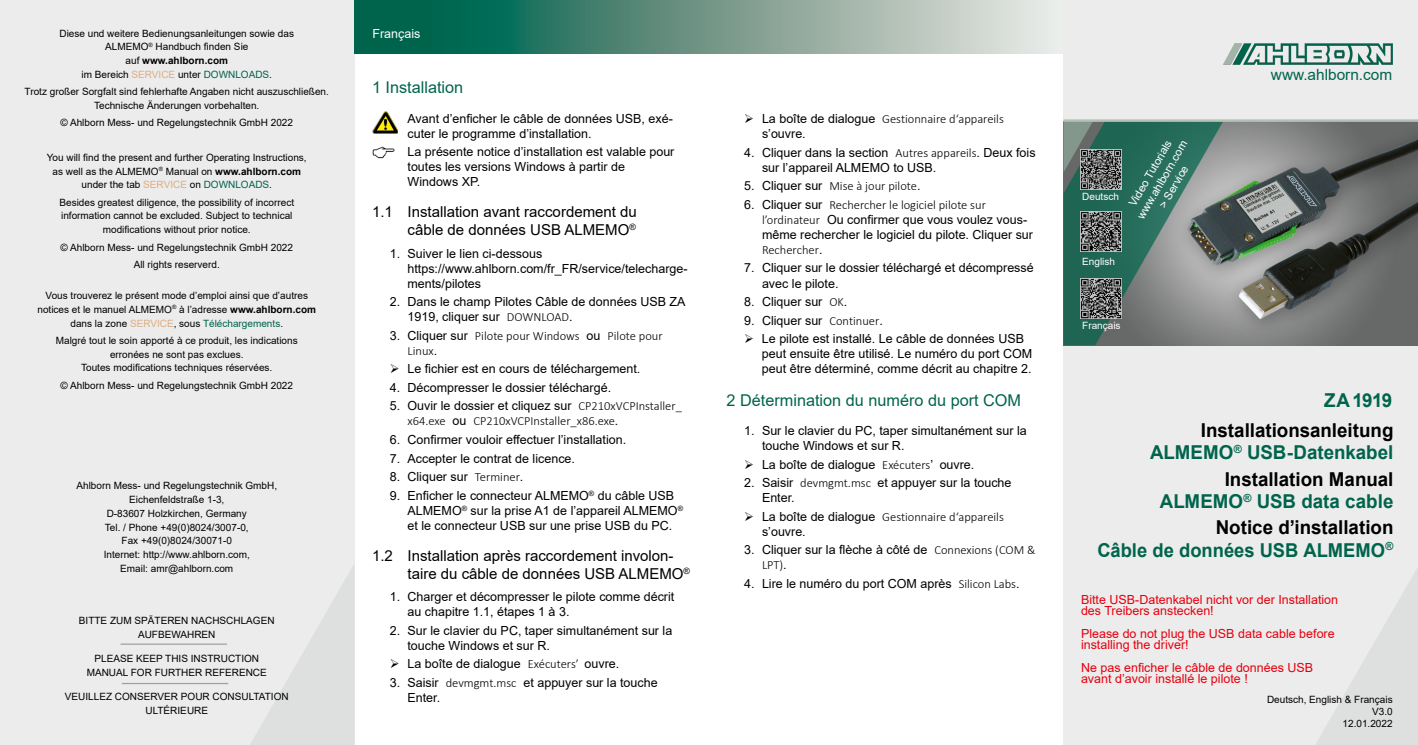
<style>
.page{position:relative;width:1418px;height:745px;background:#fff}
.page>*{position:absolute;margin:0;border:0;box-sizing:border-box;transform-origin:0 0}
.t1{font:700 19.12px/22.5px "Arial";color:#000;text-align:right}
.t2{font:700 19.12px/22.5px "Arial";color:#00644c;text-align:right;scale:.96 1}
.t3{font:700 19.12px "Arial";color:#00644c}
.t4{font:16.25px "Arial";color:#00644c}
.t5{font:15.38px "Arial";color:#00644c}
.t6{font:15px/18px "Arial";color:#000;text-align:right}
.t7{font:12.5px/15px "Arial";color:#000}
.t8{font:300 12.5px/15px "Calibri";color:#000}
.t9{font:12.5px/11.2px "Arial";color:#e7000e}
.t10{font:12.5px "Arial";color:#fff}
.t11{font:11.25px/13.5px "Arial";color:#fff;text-align:center}
.t12{font:10px/13.8px "Arial";color:#000;text-align:center}
.t13{font:10px "Arial";color:#fff}
.s1{font-weight:700}
.s2{color:#ddad83}
.s3{color:#00644c}
.s4{font-family:"Calibri";font-weight:300}
.s5{font-family:"Arial";font-weight:400}
.s6{color:#000}
</style>
<div class="page">
<div style="left:0;top:0;width:354px;height:744px;background:#ececec"></div>
<svg style="left:354px;top:0;width:709px;height:53px;background:#6c9b8c"></svg>
<div style="left:1063px;top:0;width:354px;height:744px;background:#ececec"></div>
<img style="left:1223px;top:122px;width:194px;height:223px">
<img style="left:1223px;top:43px;width:169px;height:22px">
<svg style="left:1316px;top:570px;width:101px;height:174px"></svg>
<svg style="left:1063px;top:122px;width:160px;height:223px;background:#587b72"></svg>
<hr style="left:1063px;top:119px;width:354px;height:3px;background:#b3c0b6">
<img style="left:1080px;top:149px;width:40px;height:40px">
<img style="left:1080px;top:211px;width:40px;height:40px">
<svg style="left:251px;top:565px;width:103px;height:179px"></svg>
<img style="left:373px;top:111px;width:24px;height:23px">
<img style="left:372px;top:146px;width:23px;height:13px">
<hr style="left:120px;top:643px;width:107px;height:1px;background:#9fa0a0">
<hr style="left:122px;top:682px;width:106px;height:1px;background:#9fa0a0">
<img style="left:1080px;top:278px;width:40px;height:40px">
<p class="t12" style="left:59px;top:26px;width:236px">Diese und weitere Bedienungsanleitungen sowie das ALMEMO<sup>®</sup> Handbuch finden Sie<br>auf <span class="s1">www.ahlborn.com<br></span>im Bereich <span class="s2">SERVICE</span> unter <span class="s3">DOWNLOADS</span>.</p>
<p class="t12" style="left:25px;top:85px;width:306px">Trotz großer Sorgfalt sind fehlerhafte Angaben nicht auszuschließen.<br>Technische Änderungen vorbehalten.</p>
<p class="t12" style="left:60px;top:116px;width:234px">© Ahlborn Mess- und Regelungstechnik GmbH 2022</p>
<p class="t12" style="left:47px;top:150px;width:261px">You will find the present and further Operating Instructions, as well as the ALMEMO<sup>®</sup> Manual on <span class="s1">www.ahlborn.com </span>under the tab <span class="s2">SERVICE</span> on <span class="s3">DOWNLOADS</span>.</p>
<p class="t12" style="left:59px;top:195px;width:236px">Besides greatest diligence, the possibility of incorrect information cannot be excluded. Subject to technical modifications without prior notice.</p>
<p class="t12" style="left:60px;top:238px;width:234px;line-height:17.2px">© Ahlborn Mess- und Regelungstechnik GmbH 2022<br>All rights reserverd.</p>
<p class="t12" style="left:37px;top:288px;width:280px">Vous trouverez le présent mode d’emploi ainsi que d’autres notices et le manuel ALMEMO<sup>®</sup> à l’adresse <span class="s1">www.ahlborn.com </span>dans la zone <span class="s2">SERVICE</span>, sous <span class="s3">Téléchargements</span>.</p>
<p class="t12" style="left:56px;top:333px;width:243px">Malgré tout le soin apporté à ce produit, les indications erronées ne sont pas exclues.<br>Toutes modifications techniques réservées.</p>
<p class="t12" style="left:60px;top:378px;width:234px">© Ahlborn Mess- und Regelungstechnik GmbH 2022</p>
<p class="t12" style="left:76px;top:478px;width:202px">Ahlborn Mess- und Regelungstechnik GmbH,<br>Eichenfeldstraße 1-3,<br>D-83607 Holzkirchen, Germany<br>Tel. / Phone +49(0)8024/3007-0,<br>Fax +49(0)8024/30071-0<br>Internet: http://www.ahlborn.com,<br>Email: amr@ahlborn.com</p>
<p class="t12" style="left:79px;top:613px;width:197px">BITTE ZUM SPÄTEREN NACHSCHLAGEN<br>AUFBEWAHREN</p>
<p class="t12" style="left:87px;top:651px;width:182px">PLEASE KEEP THIS INSTRUCTION<br>MANUAL FOR FURTHER REFERENCE</p>
<p class="t12" style="left:65px;top:689px;width:225px">VEUILLEZ CONSERVER POUR CONSULTATION<br>ULTÉRIEURE</p>
<p class="t10" style="left:372px;top:25px;width:49px">Français</p>
<h2 class="t4" style="left:372px;top:76px;width:93px">1 Installation</h2>
<p class="t7" style="left:407px;top:111px;width:267px">Avant d’enficher le câble de données USB, exé&shy;cuter le programme d’installation.</p>
<p class="t7" style="left:407px;top:144px;width:268px">La présente notice d’installation est valable pour toutes les versions Windows à partir de<br>Windows XP.</p>
<p class="t6" style="left:372px;top:203px;width:266px">1.1 Installation avant raccordement du câble de données USB ALMEMO<sup>®</sup></p>
<p class="t7" style="left:407px;top:245px;width:281px;text-indent:-18px">1. Suiver le lien ci-dessous https://www.ahlborn.com/fr_FR/service/telecharge&shy;ments/pilotes</p>
<p class="t7" style="left:407px;top:294px;width:279px;text-indent:-18px">2. Dans le champ Pilotes Câble de données USB ZA<br>1919, cliquer sur <span class="s4">DOWNLOAD</span>.</p>
<p class="t8" style="left:407px;top:328px;width:257px;text-indent:-18px"><span class="s5">3. Cliquer sur</span> Pilote pour Windows <span class="s5">ou</span> Pilote pour<br>Linux<span class="s5">.</span></p>
<p class="t7" style="left:390px;top:361px;width:252px">➢ Le fichier est en cours de téléchargement.</p>
<p class="t7" style="left:390px;top:379px;width:223px">4. Décompresser le dossier téléchargé.</p>
<p class="t7" style="left:390px;top:398px;width:294px">5. Ouvir le dossier et cliquez sur <span class="s4">CP210xVCPInstaller_</span></p>
<p class="t8" style="left:407px;top:413px;width:212px">x64.exe <span class="s5">ou</span> CP210xVCPInstaller_x86.exe<span class="s5">.</span></p>
<p class="t7" style="left:390px;top:432px;width:238px">6. Confirmer vouloir effectuer l’installation.</p>
<p class="t7" style="left:390px;top:450px;width:187px">7. Accepter le contrat de licence.</p>
<p class="t7" style="left:390px;top:469px;width:135px">8. Cliquer sur <span class="s4">Terminer</span>.</p>
<p class="t7" style="left:407px;top:487px;width:277px;text-indent:-18px">9. Enficher le connecteur ALMEMO<sup>®</sup> du câble USB<br>ALMEMO<sup>®</sup> sur la prise A1 de l’appareil ALMEMO<sup>® </sup>et le connecteur USB sur une prise USB du PC.</p>
<p class="t6" style="left:407px;top:546px;width:284px;text-align:left;text-indent:-35px">1.2 Installation après raccordement involon&shy;taire du câble de données USB ALMEMO<sup>®</sup></p>
<p class="t7" style="left:407px;top:588px;width:268px;text-indent:-18px">1. Charger et décompresser le pilote comme décrit au chapitre 1.1, étapes 1 à 3.</p>
<p class="t7" style="left:407px;top:622px;width:266px;text-indent:-18px">2. Sur le clavier du PC, taper simultanément sur la touche Windows et sur R.</p>
<p class="t7" style="left:390px;top:655px;width:231px">➢ La boîte de dialogue <span class="s4">Exécuters’</span> ouvre.</p>
<p class="t7" style="left:407px;top:674px;width:252px;text-indent:-18px">3. Saisir <span class="s4">devmgmt.msc</span> et appuyer sur la touche<br>Enter.</p>
<p class="t8" style="left:744px;top:111px;width:261px">➢ <span class="s5">La boîte de dialogue</span> Gestionnaire d‘appareils</p>
<p class="t7" style="left:762px;top:126px;width:45px">s’ouvre.</p>
<p class="t7" style="left:762px;top:145px;width:275px;text-indent:-18px">4. Cliquer dans la section <span class="s4">Autres appareils</span>. Deux fois sur l’appareil ALMEMO to USB.</p>
<p class="t8" style="left:744px;top:178px;width:178px"><span class="s5">5. Cliquer sur</span> Mise à jour pilote<span class="s5">.</span></p>
<p class="t8" style="left:744px;top:197px;width:243px"><span class="s5">6. Cliquer sur</span> Rechercher le logiciel pilote sur</p>
<p class="t7" style="left:762px;top:212px;width:272px"><span class="s4">l’ordinateur</span> Ou confirmer que vous voulez vous&shy;même rechercher le logiciel du pilote. Cliquer sur</p>
<p class="t8" style="left:762px;top:242px;width:62px">Rechercher<span class="s5">.</span></p>
<p class="t7" style="left:762px;top:260px;width:273px;text-indent:-18px">7. Cliquer sur le dossier téléchargé et décompressé avec le pilote.</p>
<p class="t7" style="left:744px;top:294px;width:105px">8. Cliquer sur <span class="s4">OK</span>.</p>
<p class="t7" style="left:744px;top:312px;width:140px">9. Cliquer sur <span class="s4">Continuer</span>.</p>
<p class="t7" style="left:762px;top:331px;width:272px;text-indent:-18px">➢ Le pilote est installé. Le câble de données USB peut ensuite être utilisé. Le numéro du port COM peut être déterminé, comme décrit au chapitre 2.</p>
<h2 class="t4" style="left:726px;top:389px;width:296px">2 Détermination du numéro du port COM</h2>
<p class="t7" style="left:762px;top:423px;width:266px;text-indent:-18px">1. Sur le clavier du PC, taper simultanément sur la touche Windows et sur R.</p>
<p class="t7" style="left:744px;top:456px;width:232px">➢ La boîte de dialogue <span class="s4">Exécuters</span>’ ouvre.</p>
<p class="t7" style="left:762px;top:475px;width:251px;text-indent:-18px">2. Saisir <span class="s4">devmgmt.msc</span> et appuyer sur la touche<br>Enter.</p>
<p class="t8" style="left:744px;top:508px;width:261px">➢ <span class="s5">La boîte de dialogue</span> Gestionnaire d‘appareils</p>
<p class="t7" style="left:762px;top:523px;width:45px">s’ouvre.</p>
<p class="t7" style="left:744px;top:542px;width:293px">3. Cliquer sur la flèche à côté de <span class="s4">Connexions (COM &amp;</span></p>
<p class="t8" style="left:762px;top:557px;width:26px">LPT)<span class="s5">.</span></p>
<p class="t7" style="left:744px;top:575px;width:277px">4. Lire le numéro du port COM après <span class="s4">Silicon Labs</span>.</p>
<p class="t13" style="left:1082px;top:190px;width:38px">Deutsch</p>
<p class="t11" style="left:1122px;top:208px;width:90px;rotate:-60deg">Video Tutorials www.ahlborn.com &gt; Service</p>
<p class="t13" style="left:1082px;top:254px;width:34px">English</p>
<p class="t13" style="left:1082px;top:319px;width:40px">Français</p>
<p class="t5" style="left:1270px;top:64px;width:123px">www.ahlborn.com</p>
<h1 class="t3" style="left:1324px;top:386px;width:70px">ZA 1919</h1>
<h1 class="t1" style="left:1150px;top:419px;width:245px">Installationsanleitung<br><span class="s3">ALMEMO</span><sup>®</sup> <span class="s3">USB-Datenkabel</span></h1>
<h1 class="t1" style="left:1159px;top:467px;width:235px">Installation Manual<br><span class="s3">ALMEMO</span><sup>®</sup> <span class="s3">USB data cable</span></h1>
<h1 class="t2" style="left:1097px;top:516px;width:310px"><span class="s6">Notice d’installation<br></span>Câble de données USB ALMEMO<sup>®</sup></h1>
<p class="t9" style="left:1080px;top:593px;width:259px">Bitte USB-Datenkabel nicht vor der Installation des Treibers anstecken!</p>
<p class="t9" style="left:1080px;top:627px;width:255px">Please do not plug the USB data cable before installing the driver!</p>
<p class="t9" style="left:1080px;top:661px;width:234px">Ne pas enficher le câble de données USB avant d’avoir installé le pilote !</p>
<p class="t12" style="left:1266px;top:692px;width:127px;line-height:12px;text-align:right">Deutsch, English &amp; Français<br>V3.0<br>12.01.2022</p>
</div>
